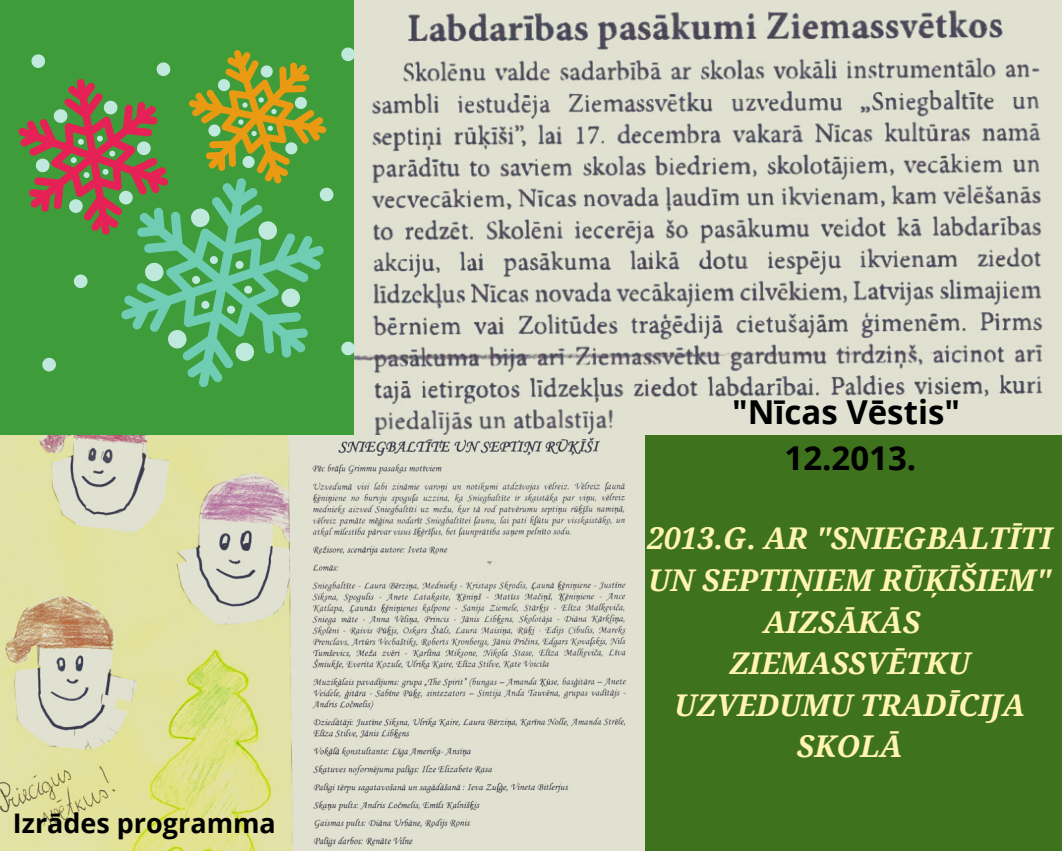
<style>
.page{position:relative;width:1062px;height:851px;background:#fff}
.page>*{position:absolute;margin:0;border:0;box-sizing:border-box;transform-origin:0 0}
.t1{font:700 33px "Open Sans";color:#000}
.t2{font:italic 700 30px/41.5px "Droid Serif";color:#fff5b0;text-align:center}
.t3{font:700 27px "Open Sans";color:#000}
</style>
<div class="page">
<div style="left:0;top:0;width:507px;height:436px;background:#3f9c3a"></div>
<div style="left:543px;top:435px;width:518px;height:415px;background:#3e721d"></div>
<img style="left:355px;top:0;width:706px;height:435px">
<img style="left:0;top:435px;width:644px;height:415px">
<svg style="left:187px;top:371px;width:36px;height:16px"></svg>
<svg style="left:18px;top:120px;width:13px;height:85px"></svg>
<svg style="left:31px;top:47px;width:324px;height:324px"></svg>
<p class="t3" style="left:13px;top:804px;width:264px">Izrādes programma</p>
<p class="t1" style="left:732px;top:389px;width:229px">"Nīcas Vēstis"</p>
<p class="t1" style="left:785px;top:435px;width:133px">12.2013.</p>
<p class="t2" style="left:647px;top:518px;width:406px">2013.G. AR "SNIEGBALTĪTI<br>UN SEPTIŅIEM RŪĶĪŠIEM"<br>AIZSĀKĀS<br>ZIEMASSVĒTKU<br>UZVEDUMU TRADĪCIJA<br>SKOLĀ</p>
</div>
